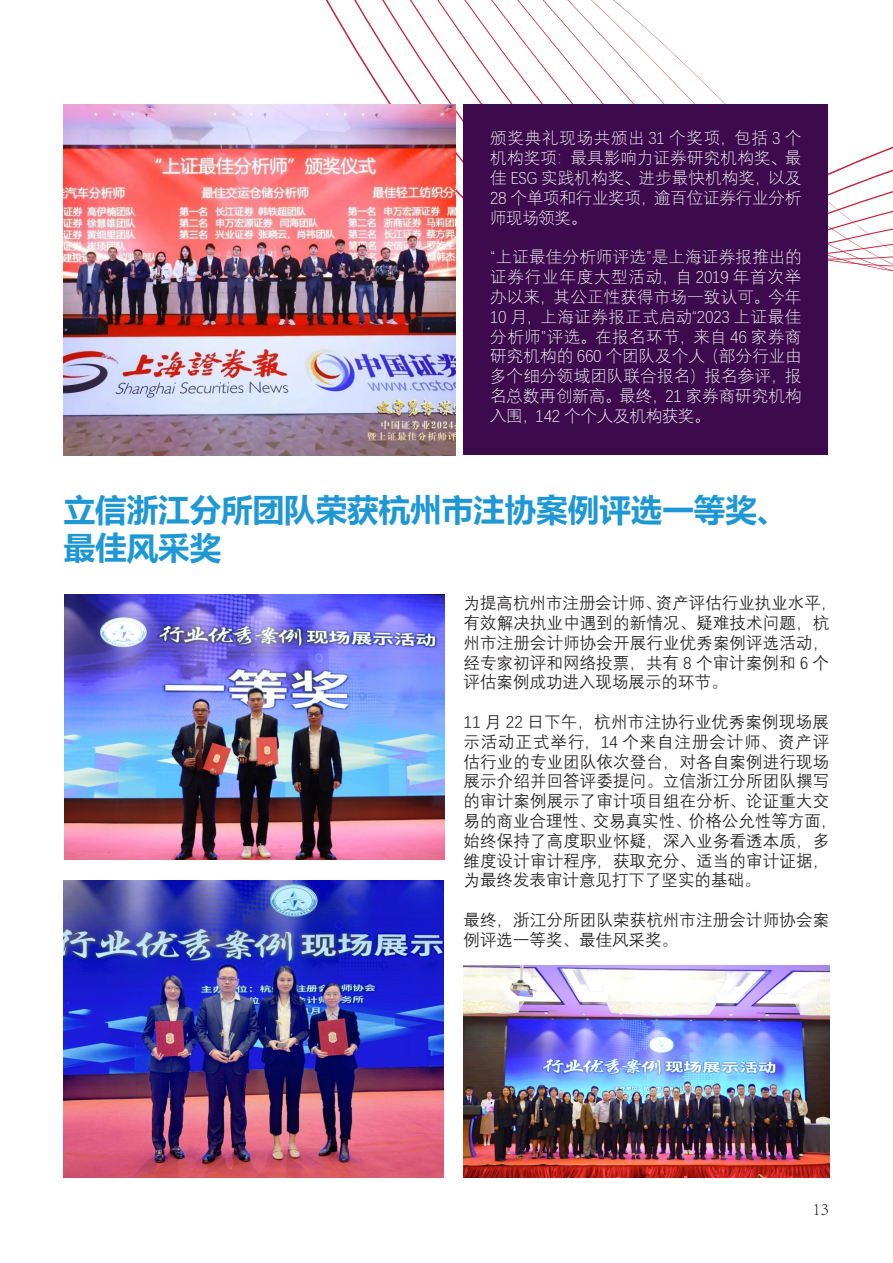
<style>
.page{position:relative;width:893px;height:1263px;background:#fff}
.page>*{position:absolute;margin:0;border:0;box-sizing:border-box;transform-origin:0 0}
.t1{font:700 31.5px "Microsoft Ya Hei";color:#1e98d5}
.t2{font:300 18px "Adobe Song Std";color:#231f20}
.t3{font:16.5px/19.8px "Deng Xian";letter-spacing:.01em;color:#231f20}
.t4{font:300 16.5px/19.8px "Deng Xian";color:#fff;text-align:justify}
</style>
<div class="page">
<svg style="left:63px;top:0;width:830px;height:275px"></svg>
<img style="left:65px;top:595px;width:379px;height:264px">
<img style="left:64px;top:880px;width:379px;height:298px">
<img style="left:463px;top:965px;width:366px;height:213px">
<img style="left:64px;top:104px;width:391px;height:351px">
<div style="left:463px;top:104px;width:365px;height:351px;background:#3c0a4d"></div>
<p class="t4" style="left:490px;top:128px;width:313px">颁奖典礼现场共颁出 31 个奖项，包括 3 个机构奖项：最具影响力证券研究机构奖、最佳 ESG 实践机构奖、进步最快机构奖，以及28 个单项和行业奖项，逾百位证券行业分析师现场领奖。</p>
<p class="t4" style="left:490px;top:247px;width:313px">“上证最佳分析师评选”是上海证券报推出的证券行业年度大型活动，自 2019 年首次举办以来，其公正性获得市场一致认可。今年10 月，上海证券报正式启动“2023 上证最佳分析师”评选。在报名环节，来自 46 家券商研究机构的 660 个团队及个人（部分行业由多个细分领域团队联合报名）报名参评，报名总数再创新高。最终，21 家券商研究机构入围，142 个个人及机构获奖。</p>
<p class="t1" style="left:64px;top:488px;width:726px">立信浙江分所团队荣获杭州市注协案例评选一等奖、</p>
<p class="t1" style="left:64px;top:526px;width:159px">最佳风采奖</p>
<p class="t3" style="left:463px;top:592px;width:375px">为提高杭州市注册会计师、资产评估行业执业水平，有效解决执业中遇到的新情况、疑难技术问题，杭州市注册会计师协会开展行业优秀案例评选活动，经专家初评和网络投票，共有 8 个审计案例和 6 个评估案例成功进入现场展示的环节。</p>
<p class="t3" style="left:463px;top:711px;width:375px">11 月 22 日下午，杭州市注协行业优秀案例现场展示活动正式举行，14 个来自注册会计师、资产评估行业的专业团队依次登台，对各自案例进行现场展示介绍并回答评委提问。立信浙江分所团队撰写的审计案例展示了审计项目组在分析、论证重大交易的商业合理性、交易真实性、价格公允性等方面，始终保持了高度职业怀疑，深入业务看透本质，多维度设计审计程序，获取充分、适当的审计证据，为最终发表审计意见打下了坚实的基础。</p>
<p class="t3" style="left:463px;top:909px;width:367px">最终，浙江分所团队荣获杭州市注册会计师协会案例评选一等奖、最佳风采奖。</p>
<p class="t2" style="left:813px;top:1199px;width:18px">13</p>
</div>
